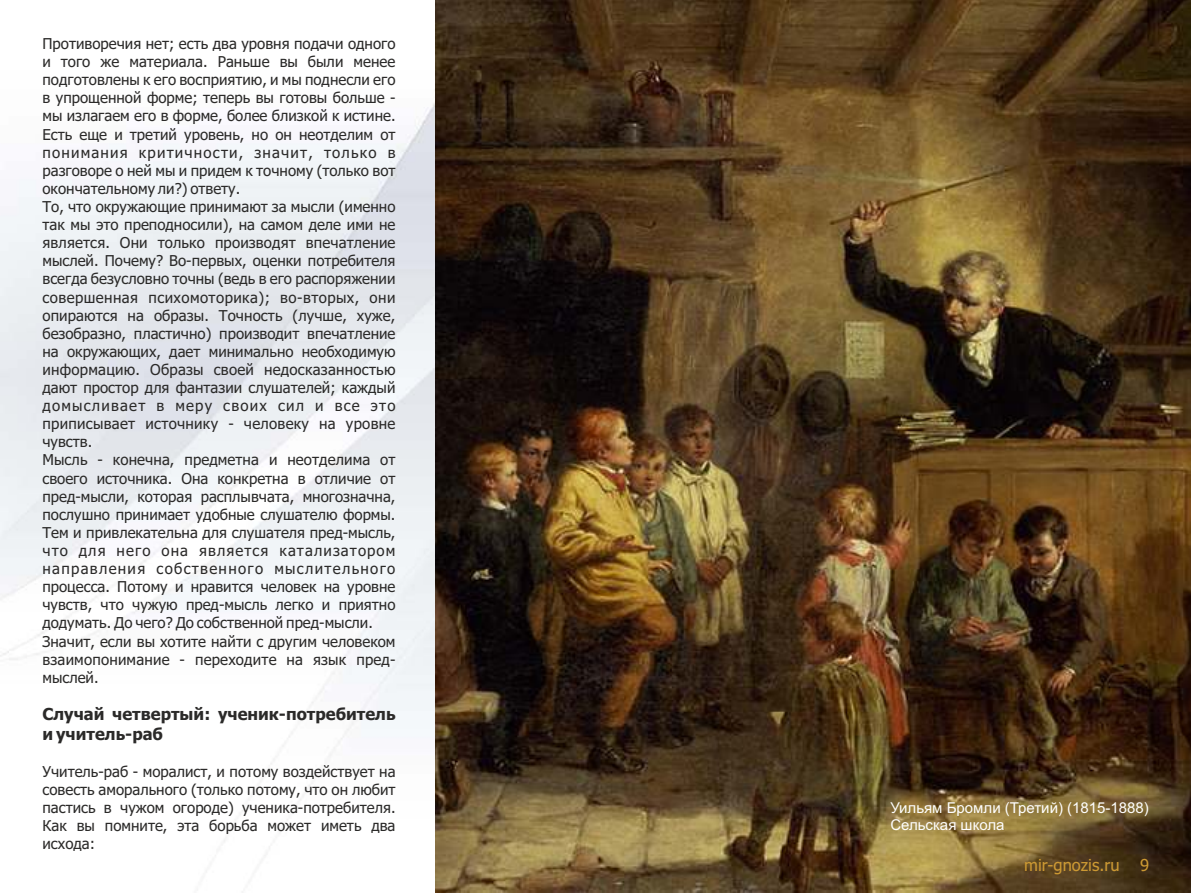
<style>
.page{position:relative;width:1191px;height:893px;background:#fff}
.page>*{position:absolute;margin:0;border:0;box-sizing:border-box;transform-origin:0 0}
.t1{font:700 16.5px/20px "Tahoma";color:#2b2a29}
.t2{font:16.5px "Tahoma";color:#c93}
.t3{font:15px/18.1px "Tahoma";color:#2b2a29;text-align:justify}
.t4{font:15px/16.8px "Arial";color:#fefefe}
</style>
<div class="page">
<img style="left:435px;top:0;width:756px;height:893px">
<p class="t3" style="left:42px;top:36px;width:355px;text-align:left">Противоречия нет; есть два уровня подачи одного и того же материала. Раньше вы были менее подготовлены к его восприятию, и мы поднесли его в упрощенной форме; теперь вы готовы больше - мы излагаем его в форме, более близкой к истине.<br>Есть еще и третий уровень, но он неотделим от понимания критичности, значит, только в разговоре о ней мы и придем к точному (только вот окончательному ли?) ответу.<br>То, что окружающие принимают за мысли (именно так мы это преподносили), на самом деле ими не является. Они только производят впечатление мыслей. Почему? Во-первых, оценки потребителя всегда безусловно точны (ведь в его распоряжении совершенная психомоторика); во-вторых, они опираются на образы. Точность (лучше, хуже, безобразно, пластично) производит впечатление на окружающих, дает минимально необходимую информацию. Образы своей недосказанностью дают простор для фантазии слушателей; каждый домысливает в меру своих сил и все это приписывает источнику - человеку на уровне чувств.</p>
<p class="t3" style="left:42px;top:452px;width:354px">Мысль - конечна, предметна и неотделима от своего источника. Она конкретна в отличие от пред-мысли, которая расплывчата, многозначна, послушно принимает удобные слушателю формы.<br>Тем и привлекательна для слушателя пред-мысль, что для него она является катализатором направления собственного мыслительного процесса. Потому и нравится человек на уровне чувств, что чужую пред-мысль легко и приятно додумать. До чего? До собственной пред-мысли.</p>
<p class="t3" style="left:43px;top:633px;width:354px">Значит, если вы хотите найти с другим человеком взаимопонимание - переходите на язык пред&shy;мыслей.</p>
<p class="t1" style="left:42px;top:706px;width:354px">Случай четвертый: ученик-потребитель и учитель-раб</p>
<p class="t3" style="left:43px;top:764px;width:354px">Учитель-раб - моралист, и потому воздействует на совесть аморального (только потому, что он любит пастись в чужом огороде) ученика-потребителя.<br>Как вы помните, эта борьба может иметь два исхода:</p>
<p class="t4" style="left:890px;top:801px;width:260px">Уильям Бромли (Третий) (1815-1888)<br>Сельская школа</p>
<p class="t2" style="left:1024px;top:859px;width:97px">mir-gnozis.ru</p>
<p class="t2" style="left:1140px;top:859px;width:11px">9</p>
</div>
